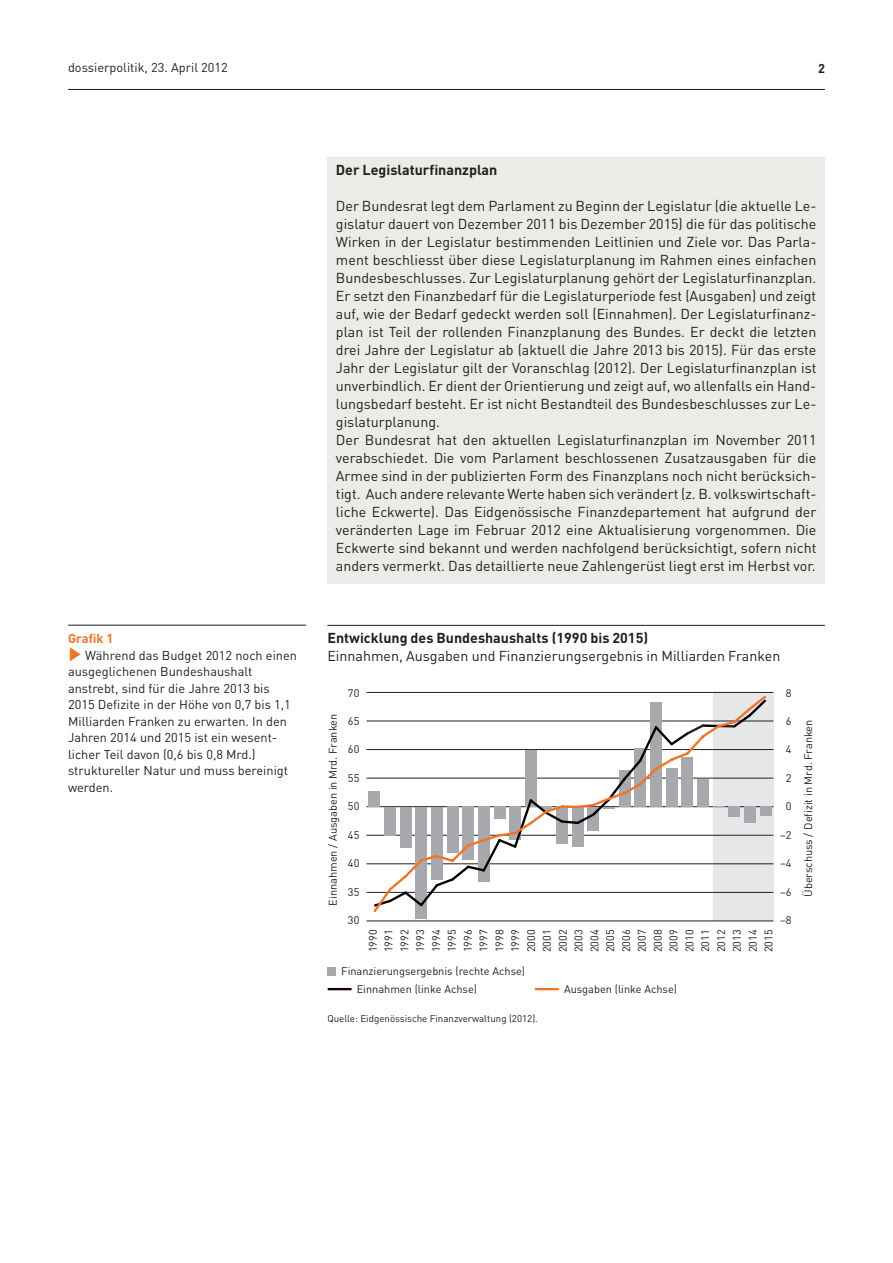
<style>
.page{position:relative;width:893px;height:1263px;background:#fff}
.page>*{position:absolute;margin:0;border:0;box-sizing:border-box;transform-origin:0 0}
.t1{font:14.25px/18px "DIN";color:#231f20}
.t2{font:700 14.25px "DIN";color:#231f20}
.t3{font:12.75px/16.5px "DIN";color:#231f20}
.t4{font:700 12.75px "DIN";color:#f47321}
.t5{font:700 12.75px "DIN";color:#231f20}
.t6{font:10.95px/15.9px "DIN";color:#231f20;text-align:justify}
.t7{font:9.75px "DIN";color:#231f20}
.s1{color:#f47321}
</style>
<div class="page">
<hr style="left:68px;top:89px;width:757px;height:1px;background:#231f20">
<hr style="left:327px;top:625px;width:498px;height:1px;background:#231f20">
<div style="left:327px;top:157px;width:498px;height:427px;background:#ebebe8"></div>
<div style="left:713px;top:692px;width:60px;height:229px;background:#e6e7e9"></div>
<div style="left:328px;top:967px;width:8px;height:9px;background:#a8a9ad"></div>
<hr style="left:328px;top:988px;width:24px;height:2px;background:#170000">
<hr style="left:535px;top:988px;width:24px;height:2px;background:#f47321">
<hr style="left:366px;top:692px;width:407px;height:1px;background:#231f20">
<hr style="left:366px;top:721px;width:407px;height:1px;background:#231f20">
<hr style="left:366px;top:749px;width:407px;height:1px;background:#231f20">
<hr style="left:366px;top:778px;width:407px;height:1px;background:#231f20">
<hr style="left:366px;top:806px;width:407px;height:1px;background:#231f20">
<hr style="left:366px;top:835px;width:407px;height:1px;background:#231f20">
<hr style="left:366px;top:863px;width:407px;height:1px;background:#231f20">
<hr style="left:366px;top:892px;width:407px;height:1px;background:#231f20">
<div style="left:760px;top:807px;width:11px;height:9px;background:#a8a9ad"></div>
<div style="left:416px;top:807px;width:11px;height:111px;background:#a8a9ad"></div>
<div style="left:369px;top:791px;width:11px;height:16px;background:#a8a9ad"></div>
<hr style="left:366px;top:921px;width:407px;height:1px;background:#231f20">
<svg style="left:371px;top:695px;width:398px;height:220px"></svg>
<hr style="left:68px;top:625px;width:238px;height:1px;background:#231f20">
<p class="t3" style="left:68px;top:59px;width:161px">dossierpolitik, 23. April 2012</p>
<p class="t5" style="left:818px;top:60px;width:8px">2</p>
<p class="t4" style="left:68px;top:630px;width:47px">Grafik 1</p>
<p class="t3" style="left:68px;top:647px;width:231px"><span class="s1">✓</span> Während das Budget 2012 noch einen ausgeglichenen Bundeshaushalt anstrebt, sind für die Jahre 2013 bis 2015 Defizite in der Höhe von 0,7 bis 1,1<br>Milliarden Franken zu erwarten. In den Jahren 2014 und 2015 ist ein wesent&shy;licher Teil davon (0,6 bis 0,8 Mrd.) struktureller Natur und muss bereinigt werden.</p>
<p class="t2" style="left:336px;top:161px;width:163px">Der Legislaturfinanzplan</p>
<p class="t1" style="left:336px;top:197px;width:482px">Der Bundesrat legt dem Parlament zu Beginn der Legislatur (die aktuelle Le&shy;gislatur dauert von Dezember 2011 bis Dezember 2015) die für das politische Wirken in der Legislatur bestimmenden Leitlinien und Ziele vor. Das Parla&shy;ment beschliesst über diese Legislaturplanung im Rahmen eines einfachen Bundesbeschlusses. Zur Legislaturplanung gehört der Legislaturfinanzplan.<br>Er setzt den Finanzbedarf für die Legislaturperiode fest (Ausgaben) und zeigt auf, wie der Bedarf gedeckt werden soll (Einnahmen). Der Legislaturfinanz&shy;plan ist Teil der rollenden Finanzplanung des Bundes. Er deckt die letzten drei Jahre der Legislatur ab (aktuell die Jahre 2013 bis 2015). Für das erste Jahr der Legislatur gilt der Voranschlag (2012). Der Legislaturfinanzplan ist unverbindlich. Er dient der Orientierung und zeigt auf, wo allenfalls ein Hand&shy;lungsbedarf besteht. Er ist nicht Bestandteil des Bundesbeschlusses zur Le&shy;gislaturplanung.<br>Der Bundesrat hat den aktuellen Legislaturfinanzplan im November 2011 verabschiedet. Die vom Parlament beschlossenen Zusatzausgaben für die Armee sind in der publizierten Form des Finanzplans noch nicht berücksich&shy;tigt. Auch andere relevante Werte haben sich verändert (z. B. volkswirtschaft&shy;liche Eckwerte). Das Eidgenössische Finanzdepartement hat aufgrund der veränderten Lage im Februar 2012 eine Aktualisierung vorgenommen. Die Eckwerte sind bekannt und werden nachfolgend berücksichtigt, sofern nicht anders vermerkt. Das detaillierte neue Zahlengerüst liegt erst im Herbst vor.</p>
<p class="t2" style="left:327px;top:629px;width:322px">Entwicklung des Bundeshaushalts (1990 bis 2015)</p>
<p class="t1" style="left:327px;top:647px;width:454px">Einnahmen, Ausgaben und Finanzierungsergebnis in Milliarden Franken</p>
<p class="t6" style="left:325px;top:906px;width:193px;rotate:-90deg">Einnahmen / Ausgaben in Mrd. Franken</p>
<p class="t6" style="left:348px;top:684px;width:13px">70</p>
<p class="t6" style="left:348px;top:713px;width:13px">65</p>
<p class="t6" style="left:348px;top:741px;width:13px">60</p>
<p class="t6" style="left:348px;top:770px;width:13px">55</p>
<p class="t6" style="left:348px;top:798px;width:13px">50</p>
<p class="t6" style="left:348px;top:827px;width:13px">45</p>
<p class="t6" style="left:348px;top:855px;width:13px">40</p>
<p class="t6" style="left:348px;top:883px;width:13px">35</p>
<p class="t6" style="left:348px;top:912px;width:13px">30</p>
<p class="t6" style="left:365px;top:952px;width:24px;rotate:-90deg">1990<br>1991<br>1992<br>1993<br>1994<br>1995<br>1996<br>1997<br>1998<br>1999<br>2000<br>2001<br>2002<br>2003<br>2004<br>2005<br>2006<br>2007<br>2008<br>2009<br>2010<br>2011<br>2012<br>2013<br>2014<br>2015</p>
<p class="t6" style="left:341px;top:963px;width:185px">Finanzierungsergebnis (rechte Achse)</p>
<p class="t6" style="left:357px;top:980px;width:122px">Einnahmen (linke Achse)</p>
<p class="t7" style="left:327px;top:1012px;width:212px">Quelle: Eidgenössische Finanzverwaltung (2012).</p>
<p class="t6" style="left:564px;top:980px;width:115px">Ausgaben (linke Achse)</p>
<p class="t6" style="left:786px;top:684px;width:7px">8</p>
<p class="t6" style="left:786px;top:713px;width:7px">6</p>
<p class="t6" style="left:786px;top:741px;width:7px">4</p>
<p class="t6" style="left:786px;top:770px;width:7px">2</p>
<p class="t6" style="left:786px;top:798px;width:7px">0</p>
<p class="t6" style="left:780px;top:827px;width:13px">–2</p>
<p class="t6" style="left:780px;top:855px;width:13px">–4</p>
<p class="t6" style="left:780px;top:883px;width:13px">–6</p>
<p class="t6" style="left:780px;top:912px;width:13px">–8</p>
<p class="t6" style="left:800px;top:897px;width:179px;rotate:-90deg">Überschuss / Defizit in Mrd. Franken</p>
</div>
